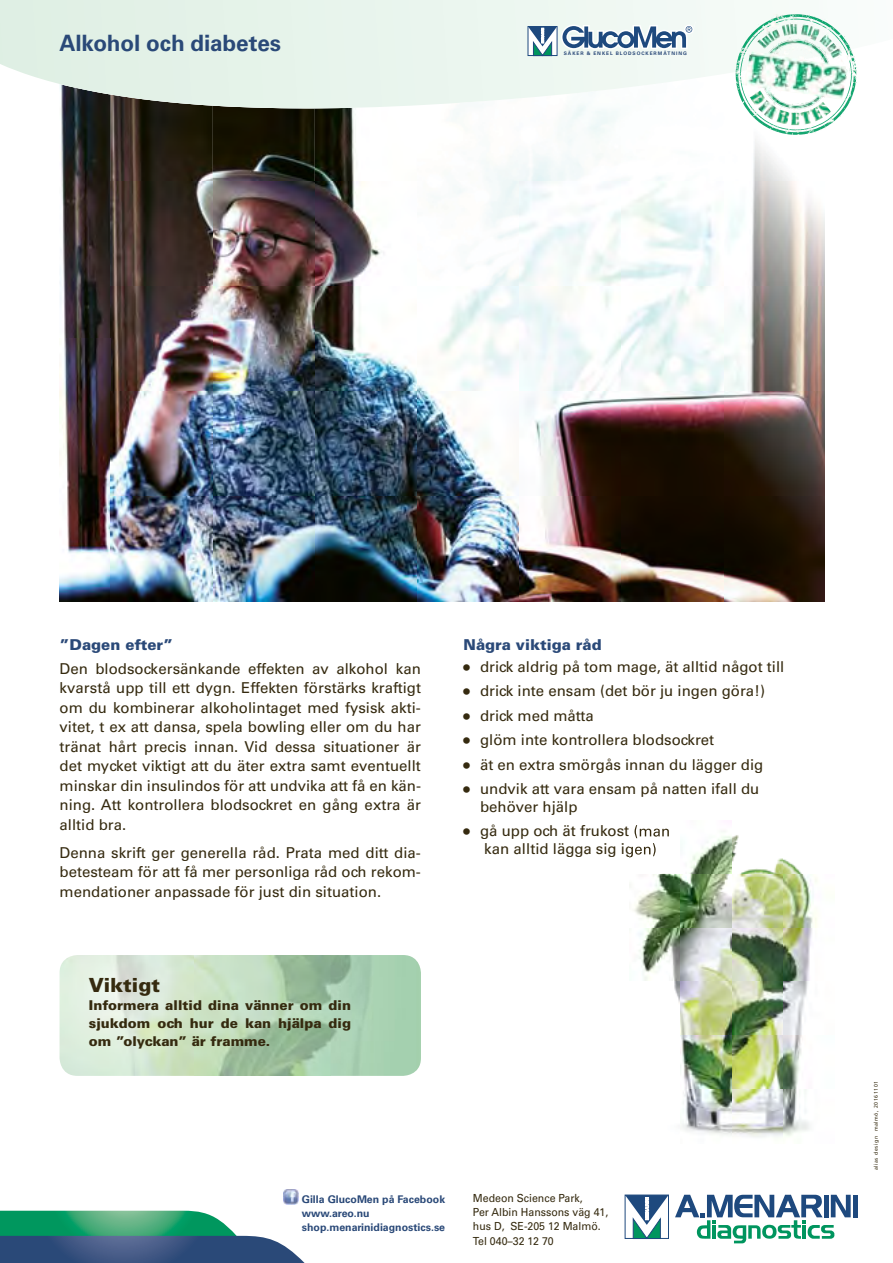
<style>
.page{position:relative;width:893px;height:1263px;background:#fff}
.page>*{position:absolute;margin:0;border:0;box-sizing:border-box;transform-origin:0 0}
.t1{font:700 22.5px "Univers";letter-spacing:-.01em;color:#2a4978}
.t2{font:900 19.5px "Univers";color:#352a0f}
.t3{font:15px/19.5px "Univers";color:#352a0f;text-align:justify}
.t4{font:900 15px "Univers";color:#2a4978}
.t5{font:900 13.5px/18px "Univers";color:#352a0f;text-align:justify}
.t6{font:11.1px/14.2px "Univers";color:#352a0f;scale:.95 1}
.t7{font:700 10.5px/14.1px "Univers";color:#2a4978}
.t8{font:5.25px "Frutiger";letter-spacing:.1em;color:#352a0f}
.t9{font:700 4.8px "Univers";letter-spacing:.195em;color:#2a4978}
.s1{font-weight:700;font-size:18px}
</style>
<div class="page">
<svg style="left:0;top:1211px;width:305px;height:52px"></svg>
<hr style="left:853px;top:1195px;width:4px;height:22px;background:#1e497e">
<svg style="left:675px;top:1195px;width:176px;height:48px"></svg>
<div style="left:625px;top:1195px;width:44px;height:44px;border:1px solid #1e497e"></div>
<svg style="left:625px;top:1195px;width:43px;height:44px"></svg>
<img style="left:284px;top:1189px;width:15px;height:15px">
<img style="left:621px;top:139px;width:170px;height:42px">
<img style="left:213px;top:126px;width:204px;height:55px">
<img style="left:110px;top:126px;width:103px;height:55px">
<img style="left:60px;top:126px;width:50px;height:475px">
<img style="left:110px;top:181px;width:715px;height:420px">
<svg style="left:61px;top:108px;width:560px;height:18px"></svg>
<svg style="left:0;top:0;width:735px;height:108px"></svg>
<img style="left:768px;top:128px;width:56px;height:7px">
<img style="left:629px;top:821px;width:188px;height:316px">
<img style="left:629px;top:825px;width:40px;height:14px">
<img style="left:629px;top:843px;width:28px;height:14px">
<img style="left:60px;top:955px;width:361px;height:121px">
<svg style="left:528px;top:22px;width:168px;height:34px"></svg>
<svg style="left:734px;top:14px;width:123px;height:113px"></svg>
<h1 class="t1" style="left:60px;top:30px;width:223px">Alkohol och diabetes</h1>
<p class="t9" style="left:564px;top:51px;width:124px">SÄKER &amp; ENKEL BLODSOCKERMÄTNING</p>
<p class="t4" style="left:60px;top:635px;width:115px">”Dagen efter”</p>
<p class="t3" style="left:60px;top:659px;width:363px">Den blodsockersänkande effekten av alkohol kan kvarstå upp till ett dygn. Effekten förstärks kraftigt om du kombinerar alkoholintaget med fysisk akti&shy;vitet, t ex att dansa, spela bowling eller om du har tränat hårt precis innan. Vid dessa situationer är det mycket viktigt att du äter extra samt eventuellt minskar din insulindos för att undvika att få en kän&shy;ning. Att kontrollera blodsockret en gång extra är alltid bra.</p>
<p class="t3" style="left:60px;top:843px;width:363px">Denna skrift ger generella råd. Prata med ditt dia&shy;betesteam för att få mer personliga råd och rekom&shy;mendationer anpassade för just din situation.</p>
<h2 class="t2" style="left:89px;top:973px;width:73px">Viktigt</h2>
<p class="t5" style="left:89px;top:996px;width:264px">Informera alltid dina vänner om din sjukdom och hur de kan hjälpa dig om ”olyckan” är framme.</p>
<p class="t4" style="left:463px;top:635px;width:140px">Några viktiga råd</p>
<p class="t3" style="left:463px;top:657px;width:322px"><span class="s1">•</span> drick aldrig på tom mage, ät alltid något till</p>
<p class="t3" style="left:463px;top:681px;width:303px"><span class="s1">•</span> drick inte ensam (det bör ju ingen göra!)</p>
<p class="t3" style="left:463px;top:706px;width:132px"><span class="s1">•</span> drick med måtta</p>
<p class="t3" style="left:463px;top:730px;width:252px"><span class="s1">•</span> glöm inte kontrollera blodsockret</p>
<p class="t3" style="left:463px;top:755px;width:301px"><span class="s1">•</span> ät en extra smörgås innan du lägger dig</p>
<p class="t3" style="left:480px;top:780px;width:281px;line-height:18px;text-indent:-16px"><span class="s1">•</span> undvik att vara ensam på natten ifall du behöver hjälp</p>
<p class="t3" style="left:463px;top:822px;width:208px;line-height:18px;text-align:center"><span class="s1">•</span> gå upp och ät frukost (man kan alltid lägga sig igen)</p>
<p class="t7" style="left:302px;top:1192px;width:145px">Gilla GlucoMen på Facebook www.areo.nu shop.menarinidiagnostics.se</p>
<p class="t6" style="left:473px;top:1191px;width:144px">Medeon Science Park,<br>Per Albin Hanssons väg 41, hus D, SE-205 12 Malmö.<br>Tel 040–32 12 70</p>
<p class="t8" style="left:873px;top:1170px;width:91px;rotate:-90deg">alias design malmö, 20161101</p>
</div>
